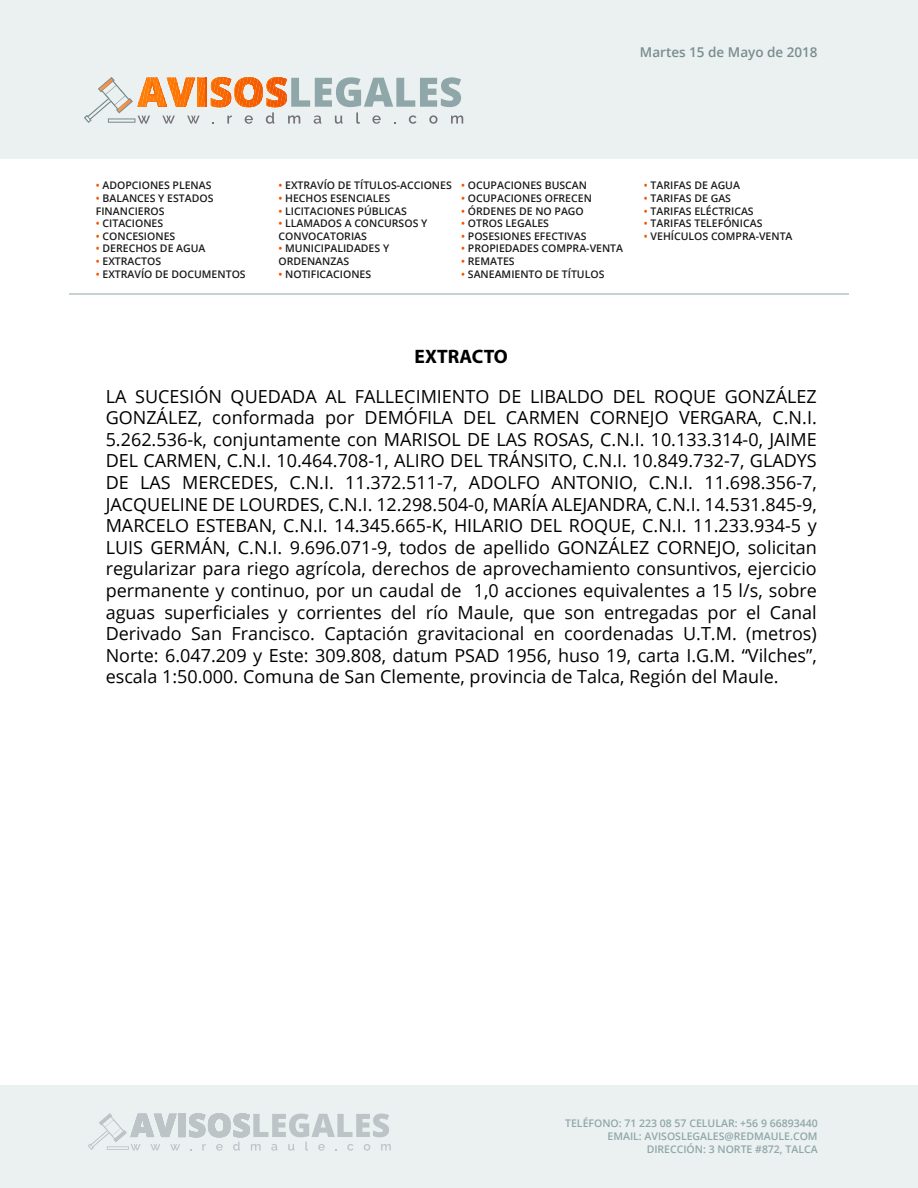
<style>
.page{position:relative;width:918px;height:1188px;background:#fff}
.page>*{position:absolute;margin:0;border:0;box-sizing:border-box;transform-origin:0 0}
.t1{font:700 19.5px "Myriad Pro";color:#000}
.t2{font:18px/21.6px "Open Sans";color:#000;text-align:justify}
.t3{font:600 13.5px "Open Sans";color:#7a8d8e}
.t4{font:600 10.5px/12.6px "Open Sans";color:#1b1b1b}
.t5{font:600 10.5px/12.6px "Open Sans";color:#8fa7a8;text-align:right}
.s1{color:#f25300}
</style>
<div class="page">
<div style="left:0;top:0;width:918px;height:159px;background:#ebf0f1"></div>
<svg style="left:84px;top:77px;width:379px;height:47px"></svg>
<svg style="left:108px;top:118px;width:27px;height:5px"></svg>
<div style="left:0;top:1086px;width:918px;height:102px;background:#ebf0f1"></div>
<svg style="left:88px;top:1113px;width:303px;height:38px"></svg>
<svg style="left:107px;top:1146px;width:22px;height:4px"></svg>
<hr style="left:69px;top:294px;width:780px;height:1px;background:#8fa7a8">
<p class="t3" style="left:640px;top:43px;width:179px">Martes 15 de Mayo de 2018</p>
<p class="t4" style="left:96px;top:179px;width:117px"><span class="s1">•</span> ADOPCIONES PLENAS</p>
<p class="t4" style="left:96px;top:192px;width:119px"><span class="s1">•</span> BALANCES Y ESTADOS<br>FINANCIEROS</p>
<p class="t4" style="left:96px;top:217px;width:69px"><span class="s1">•</span> CITACIONES</p>
<p class="t4" style="left:96px;top:230px;width:81px"><span class="s1">•</span> CONCESIONES</p>
<p class="t4" style="left:96px;top:242px;width:111px"><span class="s1">•</span> DERECHOS DE AGUA</p>
<p class="t4" style="left:96px;top:255px;width:67px"><span class="s1">•</span> EXTRACTOS</p>
<p class="t4" style="left:96px;top:267px;width:151px"><span class="s1">•</span> EXTRAVÍO DE DOCUMENTOS</p>
<p class="t4" style="left:279px;top:179px;width:175px"><span class="s1">•</span> EXTRAVÍO DE TÍTULOS-ACCIONES</p>
<p class="t4" style="left:279px;top:192px;width:113px"><span class="s1">•</span> HECHOS ESENCIALES</p>
<p class="t4" style="left:279px;top:204px;width:130px"><span class="s1">•</span> LICITACIONES PÚBLICAS</p>
<p class="t4" style="left:279px;top:217px;width:150px"><span class="s1">•</span> LLAMADOS A CONCURSOS Y<br>CONVOCATORIAS</p>
<p class="t4" style="left:279px;top:242px;width:112px"><span class="s1">•</span> MUNICIPALIDADES Y<br>ORDENANZAS</p>
<p class="t4" style="left:279px;top:267px;width:94px"><span class="s1">•</span> NOTIFICACIONES</p>
<p class="t4" style="left:461px;top:179px;width:127px"><span class="s1">•</span> OCUPACIONES BUSCAN</p>
<p class="t4" style="left:461px;top:192px;width:132px"><span class="s1">•</span> OCUPACIONES OFRECEN</p>
<p class="t4" style="left:461px;top:204px;width:124px"><span class="s1">•</span> ÓRDENES DE NO PAGO</p>
<p class="t4" style="left:461px;top:217px;width:89px"><span class="s1">•</span> OTROS LEGALES</p>
<p class="t4" style="left:461px;top:230px;width:127px"><span class="s1">•</span> POSESIONES EFECTIVAS</p>
<p class="t4" style="left:461px;top:242px;width:163px"><span class="s1">•</span> PROPIEDADES COMPRA-VENTA</p>
<p class="t4" style="left:461px;top:255px;width:55px"><span class="s1">•</span> REMATES</p>
<p class="t4" style="left:461px;top:267px;width:145px"><span class="s1">•</span> SANEAMIENTO DE TÍTULOS</p>
<p class="t4" style="left:644px;top:179px;width:98px"><span class="s1">•</span> TARIFAS DE AGUA</p>
<p class="t4" style="left:644px;top:192px;width:89px"><span class="s1">•</span> TARIFAS DE GAS</p>
<p class="t4" style="left:644px;top:204px;width:111px"><span class="s1">•</span> TARIFAS ELÉCTRICAS</p>
<p class="t4" style="left:644px;top:217px;width:120px"><span class="s1">•</span> TARIFAS TELEFÓNICAS</p>
<p class="t4" style="left:644px;top:230px;width:150px"><span class="s1">•</span> VEHÍCULOS COMPRA-VENTA</p>
<p class="t1" style="left:415px;top:344px;width:95px">EXTRACTO</p>
<p class="t2" style="left:106px;top:385px;width:713px">LA SUCESIÓN QUEDADA AL FALLECIMIENTO DE LIBALDO DEL ROQUE GONZÁLEZ GONZÁLEZ, conformada por DEMÓFILA DEL CARMEN CORNEJO VERGARA, C.N.I.<br>5.262.536-k, conjuntamente con MARISOL DE LAS ROSAS, C.N.I. 10.133.314-0, JAIME DEL CARMEN, C.N.I. 10.464.708-1, ALIRO DEL TRÁNSITO, C.N.I. 10.849.732-7, GLADYS DE LAS MERCEDES, C.N.I. 11.372.511-7, ADOLFO ANTONIO, C.N.I. 11.698.356-7, JACQUELINE DE LOURDES, C.N.I. 12.298.504-0, MARÍA ALEJANDRA, C.N.I. 14.531.845-9, MARCELO ESTEBAN, C.N.I. 14.345.665-K, HILARIO DEL ROQUE, C.N.I. 11.233.934-5 y LUIS GERMÁN, C.N.I. 9.696.071-9, todos de apellido GONZÁLEZ CORNEJO, solicitan regularizar para riego agrícola, derechos de aprovechamiento consuntivos, ejercicio permanente y continuo, por un caudal de 1,0 acciones equivalentes a 15 l/s, sobre aguas superficiales y corrientes del río Maule, que son entregadas por el Canal Derivado San Francisco. Captación gravitacional en coordenadas U.T.M. (metros)<br>Norte: 6.047.209 y Este: 309.808, datum PSAD 1956, huso 19, carta I.G.M. “Vilches”, escala 1:50.000. Comuna de San Clemente, provincia de Talca, Región del Maule.</p>
<p class="t5" style="left:565px;top:1117px;width:254px">TELÉFONO: 71 223 08 57 CELULAR: +56 9 66893440<br>EMAIL: AVISOSLEGALES@REDMAULE.COM<br>DIRECCIÓN: 3 NORTE #872, TALCA</p>
</div>
